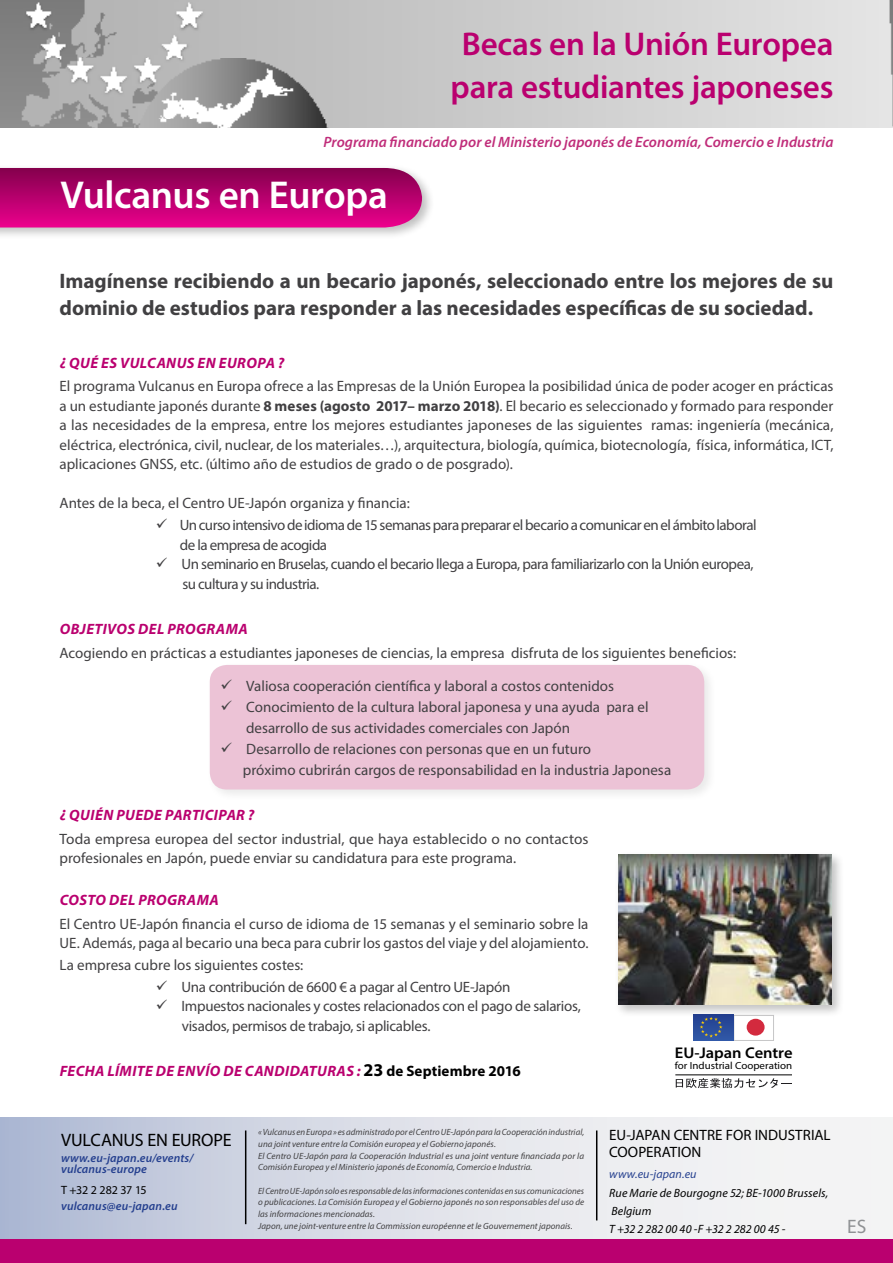
<style>
.page{position:relative;width:893px;height:1263px;background:#fff}
.page>*{position:absolute;margin:0;border:0;box-sizing:border-box;transform-origin:0 0}
.t1{font:600 39px "Myriad Pro";letter-spacing:-.01em;color:#fff}
.t2{font:600 33px/42.9px "Myriad Pro";letter-spacing:-.01em;color:#ba006f;text-align:center}
.t3{font:700 21px/27.3px "Myriad Pro";color:#414042}
.t4{font:19.5px "Myriad Pro";color:#8f9194}
.t5{font:18px "Myriad Pro";letter-spacing:-.01em;color:#000}
.t6{font:600 15.6px "Myriad Pro";color:#000101;scale:1.06 1}
.t7{font:15px/19.5px "Myriad Pro";color:#414042}
.t8{font:15px/19.5px "Myriad Pro";letter-spacing:-.035em;color:#414042}
.t9{font:15px/19.5px "Myriad Pro";letter-spacing:-.02em;color:#414042}
.t10{font:italic 700 15px "Myriad Pro";letter-spacing:.025em;color:#ba006f}
.t11{font:italic 600 15px "Myriad Pro";letter-spacing:.005em;color:#c02d7a}
.t12{font:15px/17.2px "Myriad Pro";color:#000}
.t13{font:italic 12px/18.5px "Myriad Pro";letter-spacing:.005em;color:#000}
.t14{font:italic 600 12px/11.2px "Myriad Pro";letter-spacing:.015em;color:#25408f}
.t15{font:italic 12px "Myriad Pro";letter-spacing:.01em;color:#25408f}
.t16{font:12px "Myriad Pro";letter-spacing:-.02em;color:#000}
.t17{font:10.35px "Myriad Pro";color:#000101;scale:1.06 1}
.t18{font:italic 9px/11.7px "Myriad Pro";letter-spacing:.005em;color:#414042}
.s1{font-weight:700}
.s2{font-style:normal;font-size:18px;color:#000}
.s3{font-style:normal;color:#000}
</style>
<div class="page">
<img style="left:0;top:0;width:893px;height:128px">
<div style="left:206px;top:661px;width:510px;height:141px;background:#f9f8f9"></div>
<div style="left:210px;top:665px;width:494px;height:124px;background:#ecc3d6;border-radius:17px"></div>
<div style="left:0;top:164px;width:435px;height:75px;background:#000;opacity:.25"></div>
<svg style="left:0;top:168px;width:422px;height:59px;background:#b8036e"></svg>
<div style="left:0;top:1117px;width:893px;height:125px;background:linear-gradient(to right,#b7c0d7,#fffefa)"></div>
<hr style="left:245px;top:1130px;width:1px;height:94px;background:#000">
<div style="left:734px;top:1015px;width:40px;height:26px;background:#fff;border:1px solid #c6c6c7"></div>
<div style="left:747px;top:1019px;width:18px;height:16px;background:#d32a3e;border-radius:50%"></div>
<div style="left:693px;top:1015px;width:40px;height:25px;background:#2a4e9d"></div>
<svg style="left:700px;top:1018px;width:22px;height:19px"></svg>
<hr style="left:675px;top:1074px;width:117px;height:1px;background:#000101">
<svg style="left:676px;top:1078px;width:116px;height:10px"></svg>
<hr style="left:596px;top:1130px;width:1px;height:90px;background:#000">
<div style="left:0;top:1239px;width:893px;height:24px;background:#ba006f"></div>
<div style="left:614px;top:851px;width:230px;height:167px;background:#000;opacity:.25"></div>
<img style="left:618px;top:855px;width:214px;height:150px">
<h2 class="t2" style="left:451px;top:22px;width:384px">Becas en la Unión Europea para estudiantes japoneses</h2>
<p class="t11" style="left:323px;top:132px;width:511px">Programa financiado por el Ministerio japonés de Economía, Comercio e Industria</p>
<h1 class="t1" style="left:61px;top:170px;width:329px">Vulcanus en Europa</h1>
<h3 class="t3" style="left:60px;top:266px;width:775px">Imagínense recibiendo a un becario japonés, seleccionado entre los mejores de su dominio de estudios para responder a las necesidades específicas de su sociedad.</h3>
<p class="t10" style="left:60px;top:353px;width:226px">¿ QUÉ ES VULCANUS EN EUROPA ?</p>
<p class="t7" style="left:60px;top:376px;width:775px;text-align:justify">El programa Vulcanus en Europa ofrece a las Empresas de la Unión Europea la posibilidad única de poder acoger en prácticas a un estudiante japonés durante <span class="s1">8 meses (agosto 2017– marzo 2018)</span>. El becario es seleccionado y formado para responder a las necesidades de la empresa, entre los mejores estudiantes japoneses de las siguientes ramas: ingeniería (mecánica, eléctrica, electrónica, civil, nuclear, de los materiales…), arquitectura, biología, química, biotecnología, física, informática, ICT, aplicaciones GNSS, etc. (último año de estudios de grado o de posgrado).</p>
<p class="t7" style="left:60px;top:493px;width:352px">Antes de la beca, el Centro UE-Japón organiza y financia:</p>
<p class="t8" style="left:180px;top:515px;width:578px;text-indent:-24px">✓ Un curso intensivo de idioma de 15 semanas para preparar el becario a comunicar en el ámbito laboral de la empresa de acogida</p>
<p class="t8" style="left:182px;top:554px;width:573px;text-indent:-27px">✓ Un seminario en Bruselas, cuando el becario llega a Europa, para familiarizarlo con la Unión europea, su cultura y su industria.</p>
<p class="t10" style="left:60px;top:619px;width:189px">OBJETIVOS DEL PROGRAMA</p>
<p class="t7" style="left:60px;top:643px;width:678px">Acogiendo en prácticas a estudiantes japoneses de ciencias, la empresa disfruta de los siguientes beneficios:</p>
<p class="t7" style="left:221px;top:676px;width:395px">✓ Valiosa cooperación científica y laboral a costos contenidos</p>
<p class="t7" style="left:246px;top:697px;width:404px;line-height:21px;text-indent:-25px">✓ Conocimiento de la cultura laboral japonesa y una ayuda para el desarrollo de sus actividades comerciales con Japón</p>
<p class="t7" style="left:243px;top:739px;width:430px;line-height:21px;text-indent:-22px">✓ Desarrollo de relaciones con personas que en un futuro<br>próximo cubrirán cargos de responsabilidad en la industria Japonesa</p>
<p class="t10" style="left:60px;top:805px;width:196px">¿ QUIÉN PUEDE PARTICIPAR ?</p>
<p class="t7" style="left:60px;top:828px;width:530px">Toda empresa europea del sector industrial, que haya establecido o no contactos profesionales en Japón, puede enviar su candidatura para este programa.</p>
<p class="t10" style="left:60px;top:890px;width:160px">COSTO DEL PROGRAMA</p>
<p class="t7" style="left:60px;top:914px;width:530px">El Centro UE-Japón financia el curso de idioma de 15 semanas y el seminario sobre la<br>UE. Además, paga al becario una beca para cubrir los gastos del viaje y del alojamiento.</p>
<p class="t7" style="left:60px;top:955px;width:245px">La empresa cubre los siguientes costes:</p>
<p class="t9" style="left:156px;top:977px;width:356px">✓ Una contribución de 6600 € a pagar al Centro UE-Japón</p>
<p class="t9" style="left:182px;top:996px;width:400px;text-indent:-26px">✓ Impuestos nacionales y costes relacionados con el pago de salarios, visados, permisos de trabajo, si aplicables.</p>
<p class="t10" style="left:60px;top:1061px;width:462px">FECHA LÍMITE DE ENVÍO DE CANDIDATURAS : <span class="s2">23</span> <span class="s3">de Septiembre 2016</span></p>
<p class="t5" style="left:61px;top:1129px;width:172px">VULCANUS EN EUROPE</p>
<p class="t14" style="left:61px;top:1152px;width:134px">www.eu-japan.eu/events/ vulcanus-europe</p>
<p class="t16" style="left:61px;top:1183px;width:87px">T +32 2 282 37 15</p>
<p class="t14" style="left:61px;top:1200px;width:118px">vulcanus@eu-japan.eu</p>
<p class="t18" style="left:258px;top:1126px;width:328px">« Vulcanus en Europa » es administrado por el Centro UE-Japón para la Cooperación industrial, una joint venture entre la Comisión europea y el Gobierno japonés.<br>El Centro UE-Japón para la Cooperación Industrial es una joint venture financiada por la Comisión Europea y el Ministerio japonés de Economía, Comercio e Industria.</p>
<p class="t18" style="left:258px;top:1184px;width:327px">El Centro UE-Japón solo es responsable de las informaciones contenidas en sus comunicaciones o publicaciones. La Comisión Europea y el Gobierno japonés no son responsables del uso de las informaciones mencionadas.<br>Japon, une joint-venture entre la Commission européenne et le Gouvernement japonais.</p>
<p class="t6" style="left:675px;top:1043px;width:113px">EU-Japan Centre</p>
<p class="t17" style="left:675px;top:1059px;width:112px">for Industrial Cooperation</p>
<p class="t12" style="left:609px;top:1126px;width:223px">EU-JAPAN CENTRE FOR INDUSTRIAL<br>COOPERATION</p>
<p class="t15" style="left:609px;top:1167px;width:89px">www.eu-japan.eu</p>
<p class="t13" style="left:609px;top:1183px;width:220px">Rue Marie de Bourgogne 52; BE-1000 Brussels,<br>Belgium</p>
<p class="t13" style="left:609px;top:1219px;width:178px">T +32 2 282 00 40 -F +32 2 282 00 45 -</p>
<h3 class="t4" style="left:847px;top:1214px;width:21px">ES</h3>
</div>
